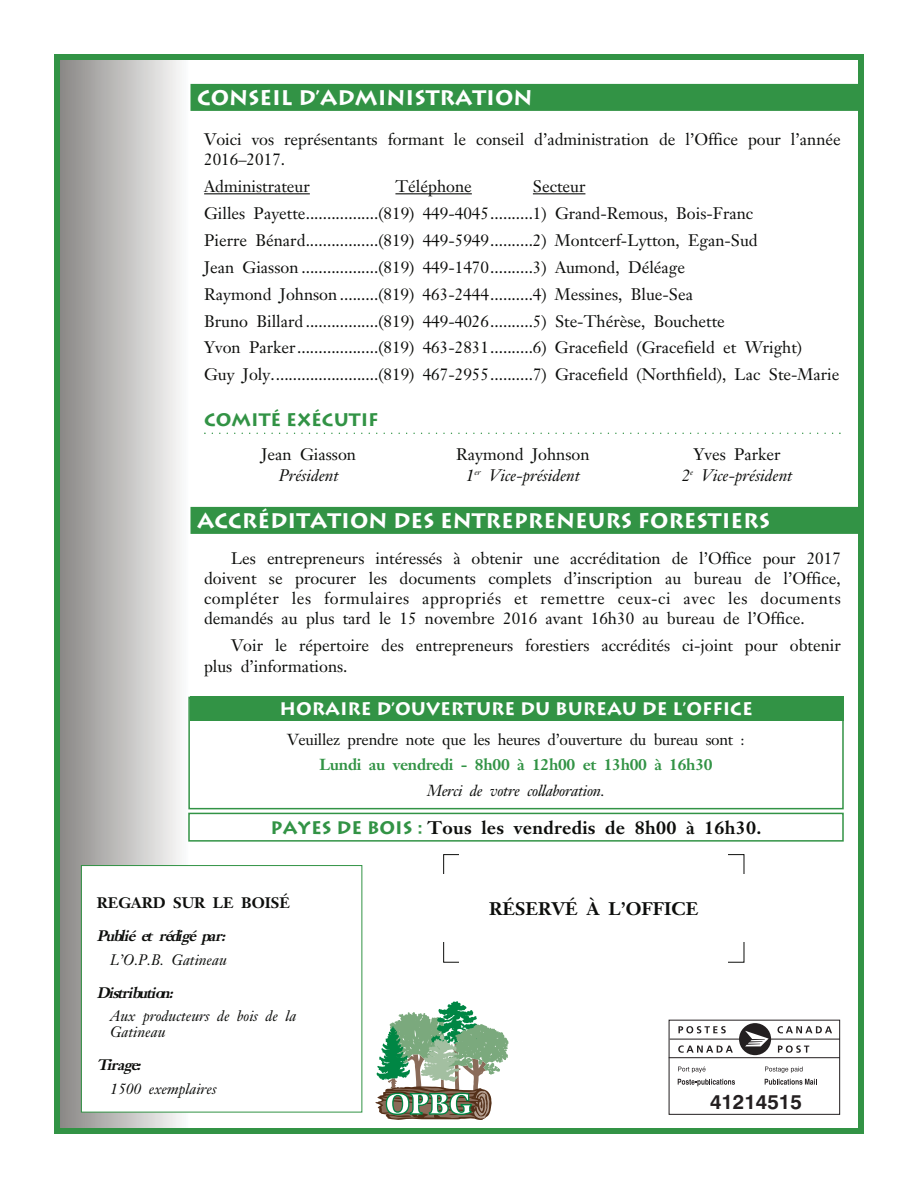
<style>
.page{position:relative;width:918px;height:1188px;background:#fff}
.page>*{position:absolute;margin:0;border:0;box-sizing:border-box;transform-origin:0 0}
.t1{font:700 21px "Lithos";color:#fff}
.t2{font:700 20.25px "Swiss 721 BT";color:#231f20}
.t3{font:700 18px "Janson Text";letter-spacing:.015em;color:#0d0e0c}
.t4{font:700 18px "Lithos";color:#fff}
.t5{font:700 18px "Lithos";color:#329345}
.t6{font:16.5px/26.8px "Janson Text";color:#0d0e0c}
.t7{font:italic 16.5px/20.2px "Janson Text";color:#0d0e0c;text-align:center}
.t8{font:15.75px "Janson Text";letter-spacing:-.015em;color:#0d0e0c}
.t9{font:700 15.75px "Janson Text";letter-spacing:-.015em;color:#329345}
.t10{font:italic 15.75px "Janson Text";letter-spacing:-.015em;color:#0d0e0c}
.t11{font:italic 15px/16.5px "Janson Text";color:#0d0e0c}
.t12{font:italic 700 15px "Janson Text";color:#0d0e0c}
.t13{font:700 15px "Janson Text";color:#0d0e0c}
.s1{font-style:normal}
.s2{font-family:"Lithos";color:#329345}
</style>
<div class="page">
<div style="left:54px;top:54px;width:135px;height:1080px;background:linear-gradient(to right,#848380,#fcfcfc)"></div>
<svg style="left:671px;top:1023px;width:167px;height:36px"></svg>
<div style="left:669px;top:1020px;width:171px;height:95px;border:1px solid #231f20"></div>
<hr style="left:669px;top:1057px;width:171px;height:1px;background:#231f20">
<svg style="left:678px;top:1066px;width:28px;height:7px"></svg>
<svg style="left:765px;top:1067px;width:38px;height:6px"></svg>
<svg style="left:765px;top:1079px;width:52px;height:6px"></svg>
<svg style="left:678px;top:1079px;width:57px;height:7px"></svg>
<div style="left:54px;top:54px;width:810px;height:1080px;border:6px solid #329345"></div>
<div style="left:82px;top:866px;width:280px;height:246px;background:#fff"></div>
<div style="left:81px;top:865px;width:281px;height:247px;border:1px solid #329345"></div>
<div style="left:188px;top:813px;width:656px;height:29px;border:2px solid #329345"></div>
<div style="left:190px;top:507px;width:673px;height:27px;background:#329345"></div>
<div style="left:190px;top:697px;width:654px;height:24px;background:#329345"></div>
<div style="left:188px;top:697px;width:656px;height:112px;border:2px solid #329345"></div>
<hr style="left:204px;top:193px;width:106px;height:1px;background:#0d0e0c">
<hr style="left:395px;top:193px;width:77px;height:1px;background:#0d0e0c">
<hr style="left:533px;top:193px;width:52px;height:1px;background:#0d0e0c">
<svg style="left:204px;top:433px;width:637px;height:1px"></svg>
<div style="left:190px;top:84px;width:673px;height:27px;background:#329345"></div>
<svg style="left:375px;top:1001px;width:134px;height:119px"></svg>
<p class="t1" style="left:197px;top:85px;width:337px">CONSEIL D’ADMINISTRATION</p>
<p class="t6" style="left:204px;top:131px;width:638px;line-height:20.2px">Voici vos représentants formant le conseil d’administration de l’Office pour l’année<br>2016–2017.</p>
<p class="t6" style="left:204px;top:175px;width:107px">Administrateur</p>
<p class="t6" style="left:395px;top:175px;width:78px">Téléphone</p>
<p class="t6" style="left:204px;top:175px;width:637px;text-indent:329px">Secteur<br>Gilles Payette.................(819) 449-4045..........1) Grand-Remous, Bois-Franc<br>Pierre Bénard.................(819) 449-5949..........2) Montcerf-Lytton, Egan-Sud<br>Jean Giasson ..................(819) 449-1470..........3) Aumond, Déléage<br>Raymond Johnson .........(819) 463-2444..........4) Messines, Blue-Sea<br>Bruno Billard .................(819) 449-4026..........5) Ste-Thérèse, Bouchette<br>Yvon Parker...................(819) 463-2831..........6) Gracefield (Gracefield et Wright)<br>Guy Joly.........................(819) 467-2955..........7) Gracefield (Northfield), Lac Ste-Marie</p>
<p class="t5" style="left:204px;top:410px;width:176px">COMITÉ EXÉCUTIF</p>
<p class="t6" style="left:261px;top:443px;width:96px">Jean Giasson</p>
<p class="t7" style="left:279px;top:467px;width:61px">Président</p>
<p class="t7" style="left:456px;top:446px;width:135px"><span class="s1">Raymond Johnson<br></span>1<sup>er</sup> Vice-président</p>
<p class="t7" style="left:682px;top:446px;width:112px"><span class="s1">Yves Parker<br></span>2<sup>e</sup> Vice-président</p>
<p class="t1" style="left:197px;top:508px;width:574px">ACCRÉDITATION DES ENTREPRENEURS FORESTIERS</p>
<p class="t6" style="left:204px;top:550px;width:638px;line-height:20.2px;text-align:justify;text-indent:27px">Les entrepreneurs intéressés à obtenir une accréditation de l’Office pour 2017 doivent se procurer les documents complets d’inscription au bureau de l’Office, compléter les formulaires appropriés et remettre ceux-ci avec les documents demandés au plus tard le 15 novembre 2016 avant 16h30 au bureau de l’Office.</p>
<p class="t6" style="left:204px;top:637px;width:638px;line-height:20.2px;text-indent:27px">Voir le répertoire des entrepreneurs forestiers accrédités ci-joint pour obtenir plus d’informations.</p>
<p class="t4" style="left:279px;top:699px;width:475px">HORAIRE D’OUVERTURE DU BUREAU DE L’OFFICE</p>
<p class="t8" style="left:287px;top:733px;width:459px">Veuillez prendre note que les heures d’ouverture du bureau sont :</p>
<p class="t9" style="left:319px;top:758px;width:395px">Lundi au vendredi - 8h00 à 12h00 et 13h00 à 16h30</p>
<p class="t10" style="left:427px;top:784px;width:179px">Merci de votre collaboration.</p>
<p class="t3" style="left:271px;top:820px;width:492px"><span class="s2">PAYES DE BOIS :</span> Tous les vendredis de 8h00 à 16h30.</p>
<p class="t13" style="left:97px;top:897px;width:195px">REGARD SUR LE BOISÉ</p>
<p class="t12" style="left:97px;top:930px;width:133px">Publié et rédigé par:</p>
<p class="t11" style="left:110px;top:953px;width:118px">L’O.P.B. Gatineau</p>
<p class="t12" style="left:97px;top:986px;width:81px">Distribution:</p>
<p class="t11" style="left:110px;top:1009px;width:188px">Aux producteurs de bois de la<br>Gatineau</p>
<p class="t12" style="left:97px;top:1059px;width:49px">Tirage:</p>
<p class="t11" style="left:110px;top:1082px;width:108px">1500 exemplaires</p>
<p class="t3" style="left:489px;top:901px;width:211px">RÉSERVÉ À L’OFFICE</p>
<p class="t2" style="left:710px;top:1095px;width:93px">41214515</p>
</div>
